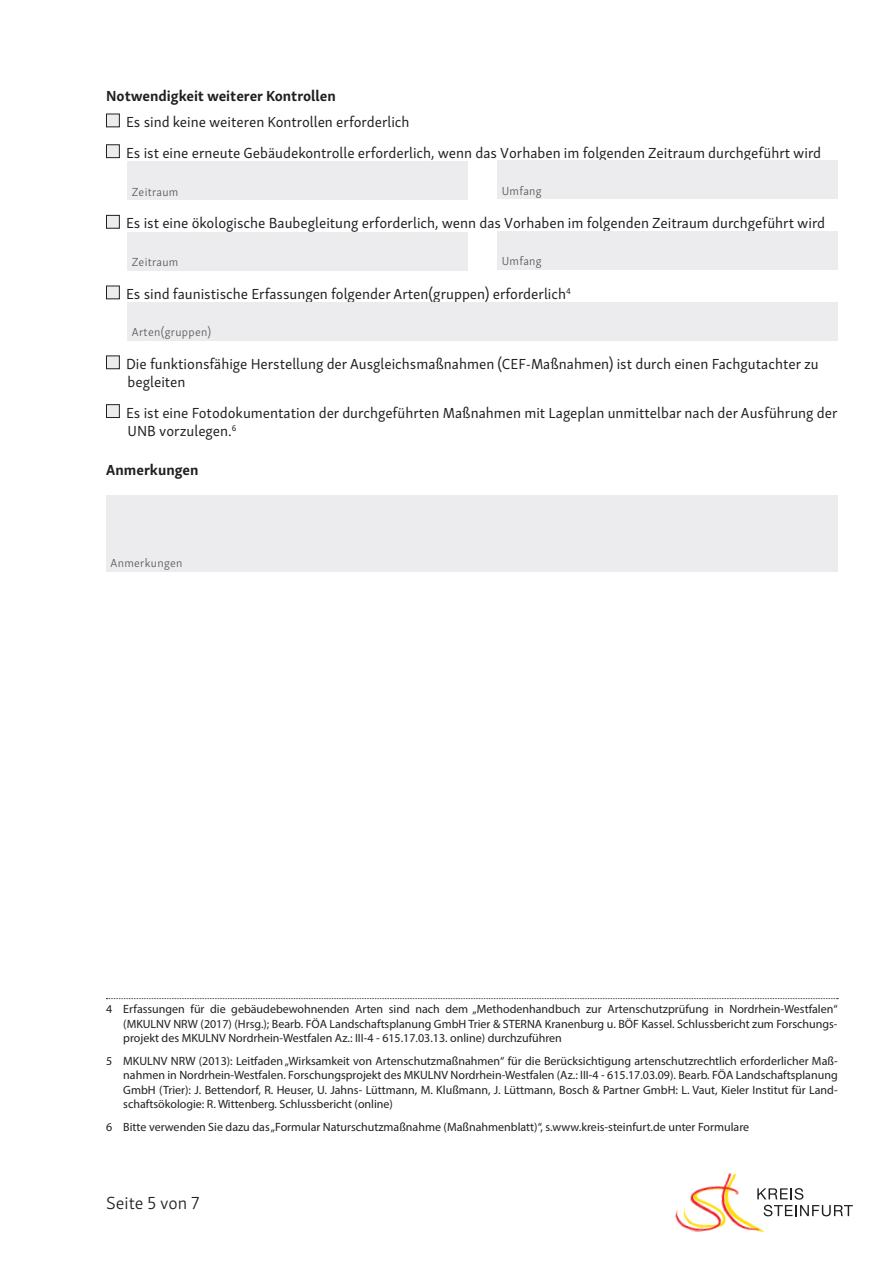
<style>
.page{position:relative;width:893px;height:1263px;background:#fff}
.page>*{position:absolute;margin:0;border:0;box-sizing:border-box;transform-origin:0 0}
.t1{font:300 18px "Skolar Sans Latn";color:#231f20}
.t2{font:15px/18px "Skolar Sans Latn";color:#231f20}
.t3{font:700 15px "Skolar Sans Latn";color:#231f20}
.t4{font:12px/14.4px "Myriad Pro";color:#231f20;text-align:justify}
.t5{font:300 12px "Skolar Sans Latn";letter-spacing:.025em;color:#57585a}
</style>
<div class="page">
<svg style="left:773px;top:1188px;width:80px;height:28px"></svg>
<img style="left:675px;top:1173px;width:98px;height:60px">
<div style="left:106px;top:114px;width:13px;height:13px;background:#ececee"></div>
<div style="left:106px;top:114px;width:14px;height:13px;border:1px solid #231f20"></div>
<div style="left:106px;top:145px;width:13px;height:13px;background:#ececee"></div>
<div style="left:106px;top:145px;width:14px;height:13px;border:1px solid #231f20"></div>
<div style="left:128px;top:162px;width:340px;height:38px;background:#ececee"></div>
<div style="left:497px;top:161px;width:341px;height:38px;background:#ececee"></div>
<div style="left:106px;top:215px;width:13px;height:13px;background:#ececee"></div>
<div style="left:106px;top:215px;width:14px;height:13px;border:1px solid #231f20"></div>
<div style="left:128px;top:232px;width:340px;height:38px;background:#ececee"></div>
<div style="left:497px;top:231px;width:341px;height:39px;background:#ececee"></div>
<div style="left:106px;top:286px;width:13px;height:13px;background:#ececee"></div>
<div style="left:106px;top:286px;width:14px;height:13px;border:1px solid #231f20"></div>
<div style="left:128px;top:302px;width:710px;height:38px;background:#ececee"></div>
<div style="left:106px;top:356px;width:13px;height:13px;background:#ececee"></div>
<div style="left:106px;top:356px;width:14px;height:13px;border:1px solid #231f20"></div>
<div style="left:106px;top:405px;width:13px;height:12px;background:#ececee"></div>
<div style="left:106px;top:404px;width:14px;height:14px;border:1px solid #231f20"></div>
<div style="left:106px;top:495px;width:732px;height:76px;background:#ececee"></div>
<svg style="left:106px;top:998px;width:732px;height:1px"></svg>
<p class="t3" style="left:106px;top:83px;width:231px">Notwendigkeit weiterer Kontrollen</p>
<p class="t2" style="left:126px;top:105px;width:697px;line-height:30.8px">Es sind keine weiteren Kontrollen erforderlich<br>Es ist eine erneute Gebäudekontrolle erforderlich, wenn das Vorhaben im folgenden Zeitraum durchgeführt wird</p>
<p class="t5" style="left:132px;top:183px;width:48px">Zeitraum</p>
<p class="t5" style="left:502px;top:182px;width:41px">Umfang</p>
<p class="t2" style="left:126px;top:213px;width:701px">Es ist eine ökologische Baubegleitung erforderlich, wenn das Vorhaben im folgenden Zeitraum durchgeführt wird</p>
<p class="t5" style="left:132px;top:253px;width:48px">Zeitraum</p>
<p class="t5" style="left:502px;top:252px;width:41px">Umfang</p>
<p class="t2" style="left:126px;top:284px;width:446px">Es sind faunistische Erfassungen folgender Arten(gruppen) erforderlich<sup>4</sup></p>
<p class="t5" style="left:132px;top:323px;width:81px">Arten(gruppen)</p>
<p class="t2" style="left:126px;top:354px;width:694px">Die funktionsfähige Herstellung der Ausgleichsmaßnahmen (CEF-Maßnahmen) ist durch einen Fachgutachter zu begleiten</p>
<p class="t2" style="left:126px;top:402px;width:713px">Es ist eine Fotodokumentation der durchgeführten Maßnahmen mit Lageplan unmittelbar nach der Ausführung der<br>UNB vorzulegen.<sup>6</sup></p>
<p class="t3" style="left:106px;top:458px;width:94px">Anmerkungen</p>
<p class="t5" style="left:111px;top:554px;width:73px">Anmerkungen</p>
<p class="t4" style="left:123px;top:1002px;width:716px;text-indent:-17px">4 Erfassungen für die gebäudebewohnenden Arten sind nach dem „Methodenhandbuch zur Artenschutzprüfung in Nordrhein-Westfalen“ (MKULNV NRW (2017) (Hrsg.); Bearb. FÖA Landschaftsplanung GmbH Trier &amp; STERNA Kranenburg u. BÖF Kassel. Schlussbericht zum Forschungs&shy;projekt des MKULNV Nordrhein-Westfalen Az.: III-4 - 615.17.03.13. online) durchzuführen</p>
<p class="t4" style="left:123px;top:1054px;width:716px;text-indent:-17px">5 MKULNV NRW (2013): Leitfaden „Wirksamkeit von Artenschutzmaßnahmen“ für die Berücksichtigung artenschutzrechtlich erforderlicher Maß&shy;nahmen in Nordrhein-Westfalen. Forschungsprojekt des MKULNV Nordrhein-Westfalen (Az.: III-4 - 615.17.03.09). Bearb. FÖA Landschaftsplanung GmbH (Trier): J. Bettendorf, R. Heuser, U. Jahns- Lüttmann, M. Klußmann, J. Lüttmann, Bosch &amp; Partner GmbH: L. Vaut, Kieler Institut für Land&shy;schaftsökologie: R. Wittenberg. Schlussbericht (online)</p>
<p class="t4" style="left:106px;top:1120px;width:644px">6 Bitte verwenden Sie dazu das „Formular Naturschutzmaßnahme (Maßnahmenblatt)“, s.www.kreis-steinfurt.de unter Formulare</p>
<h1 class="t1" style="left:106px;top:1190px;width:95px">Seite 5 von 7</h1>
</div>
